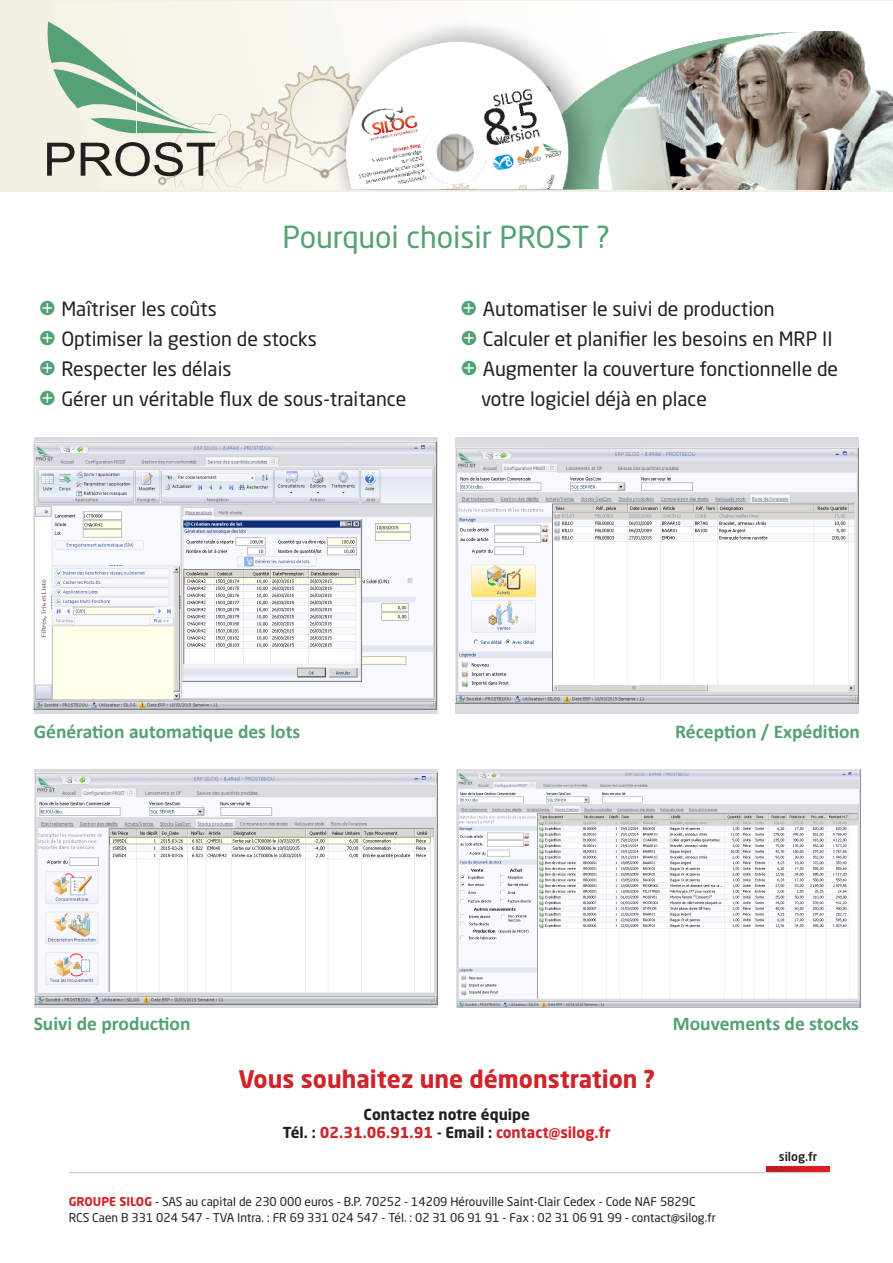
<style>
.page{position:relative;width:893px;height:1263px;background:#fff}
.page>*{position:absolute;margin:0;border:0;box-sizing:border-box;transform-origin:0 0}
.t1{font:46.05px "Arial";color:#231f20;scale:1.09 1}
.t2{font:30px "Neo Sans Std";color:#53a174}
.t3{font:700 24px "Neo Sans Std";color:#d1232a}
.t4{font:19.5px/30px "Neo Sans Std";color:#231f20}
.t5{font:700 19.5px "Calibri";color:#53a174}
.t6{font:700 15px/18px "Neo Sans Std";color:#231f20;text-align:center}
.t7{font:12px/16.2px "Neo Sans Std";color:#231f20}
.t8{font:500 12px "Neo Sans Std";color:#231f20}
.t9{font:6.15px "Calibri";color:#6c6d70;scale:1.24 1}
.t10{font:4.5px "Arial";color:#231f20;scale:1.09 1}
.s1{font-family:"Button Bonus Circle Negative";font-size:18px;color:#53a174}
.s2{color:#d1232a}
.s3{font-weight:700;color:#d1232a}
</style>
<div class="page">
<hr style="left:69px;top:1172px;width:760px;height:1px;background:#cdcdca">
<svg style="left:767px;top:1167px;width:62px;height:5px"></svg>
<div style="left:34px;top:437px;width:404px;height:277px;background:#dadbe0"></div>
<img style="left:34px;top:441px;width:403px;height:269px">
<div style="left:455px;top:437px;width:404px;height:277px;background:#dadbe0"></div>
<img style="left:455px;top:447px;width:403px;height:257px">
<div style="left:34px;top:770px;width:404px;height:238px;background:linear-gradient(to right,#e1e1e2,#e1e1e2)"></div>
<img style="left:34px;top:773px;width:404px;height:232px">
<img style="left:456px;top:770px;width:404px;height:238px">
<svg style="left:0;top:0;width:893px;height:191px;fill:#f3efe3"></svg>
<svg style="left:0;top:2px;width:893px;height:187px"></svg>
<img style="left:800px;top:32px;width:93px;height:157px">
<img style="left:314px;top:2px;width:308px;height:19px">
<svg style="left:48px;top:21px;width:752px;height:168px"></svg>
<h1 class="t1" style="left:43px;top:129px;width:160px">PROST</h1>
<p class="t10" style="left:545px;top:154px;width:17px;rotate:-12deg">PROST</p>
<p class="t9" style="left:517px;top:159px;width:21px;rotate:-12deg">SILPROD</p>
<h2 class="t2" style="left:283px;top:219px;width:329px">Pourquoi choisir PROST ?</h2>
<p class="t4" style="left:39px;top:293px;width:369px"><span class="s1">X</span> Maîtriser les coûts<br><span class="s1">X</span> Optimiser la gestion de stocks<br><span class="s1">X</span> Respecter les délais<br><span class="s1">X</span> Gérer un véritable flux de sous-traitance</p>
<p class="t4" style="left:460px;top:293px;width:316px"><span class="s1">X</span> Automatiser le suivi de production</p>
<p class="t4" style="left:460px;top:323px;width:374px"><span class="s1">X</span> Calculer et planifier les besoins en MRP II</p>
<p class="t4" style="left:460px;top:353px;width:380px"><span class="s1">X</span> Augmenter la couverture fonctionnelle de</p>
<p class="t4" style="left:481px;top:383px;width:228px">votre logiciel déjà en place</p>
<p class="t5" style="left:34px;top:719px;width:268px">Génération automatique des lots</p>
<p class="t5" style="left:675px;top:719px;width:186px">Réception / Expédition</p>
<p class="t5" style="left:34px;top:1011px;width:158px">Suivi de production</p>
<p class="t5" style="left:673px;top:1011px;width:188px">Mouvements de stocks</p>
<p class="t3" style="left:238px;top:1063px;width:418px">Vous souhaitez une démonstration ?</p>
<p class="t6" style="left:283px;top:1105px;width:329px">Contactez notre équipe<br>Tél. : <span class="s2">02.31.06.91.91</span> - Email : <span class="s2">contact@silog.fr</span></p>
<p class="t7" style="left:69px;top:1193px;width:648px"><span class="s3">GROUPE SILOG</span> - SAS au capital de 230 000 euros - B.P. 70252 - 14209 Hérouville Saint-Clair Cedex - Code NAF 5829C<br>RCS Caen B 331 024 547 - TVA Intra. : FR 69 331 024 547 - Tél. : 02 31 06 91 91 - Fax : 02 31 06 91 99 - contact@silog.fr</p>
<p class="t8" style="left:779px;top:1149px;width:40px">silog.fr</p>
</div>
